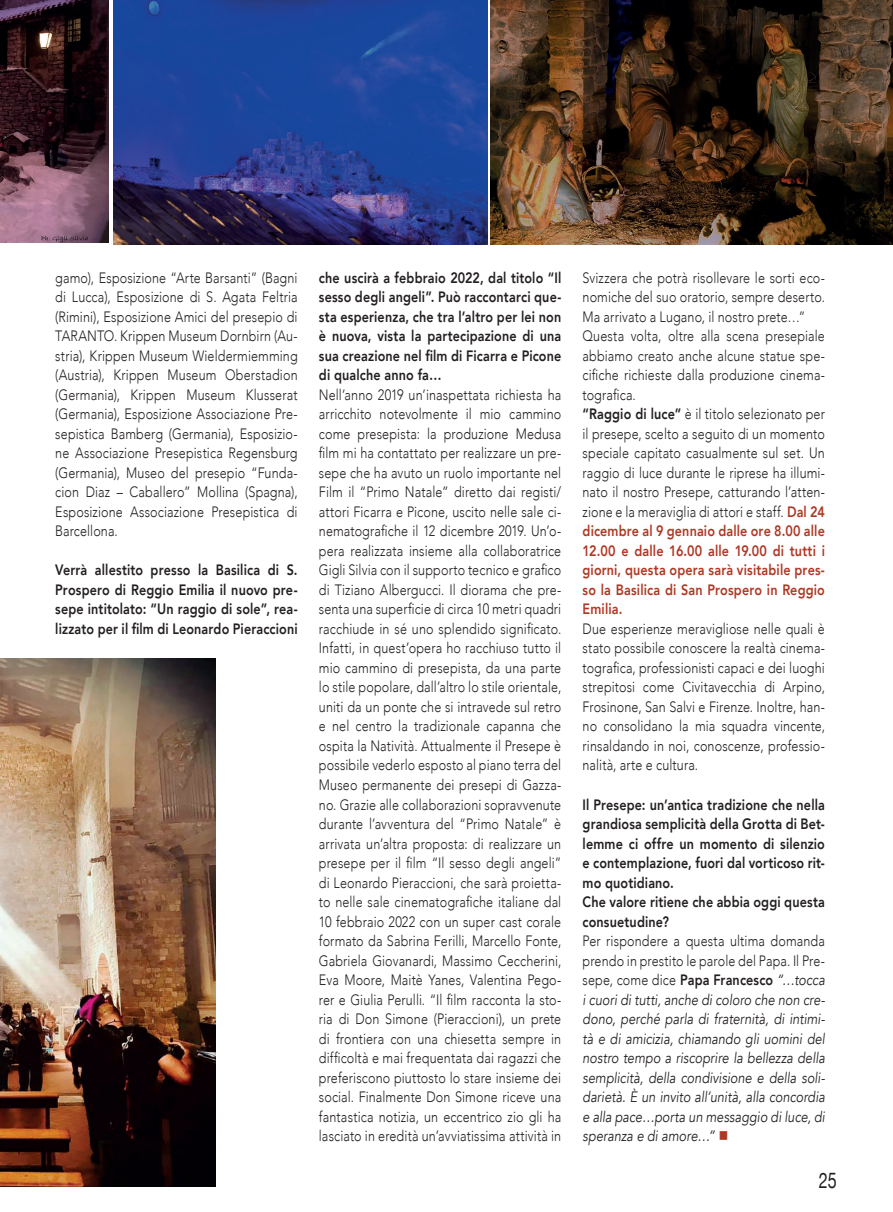
<style>
.page{position:relative;width:893px;height:1212px;background:#fff}
.page>*{position:absolute;margin:0;border:0;box-sizing:border-box;transform-origin:0 0}
.t1{font:21.6px "Helvetica Neue";color:#231f20;scale:.75 1}
.t2{font:300 15px/19.5px "Avenir";letter-spacing:.01em;color:#231f20;text-align:justify;scale:.84 1}
.t3{font:800 15px/19.5px "Avenir";letter-spacing:.01em;color:#231f20;text-align:justify;scale:.84 1}
.t4{font:italic 15px/19.5px "Avenir";letter-spacing:.005em;color:#231f20;text-align:justify;scale:.84 1}
.s1{font-weight:800}
.s2{font-weight:800;color:#af3824}
.s3{font-weight:300;font-style:normal}
.s4{font-weight:800;font-style:normal}
.s5{color:#af3824}
</style>
<div class="page">
<img style="left:0;top:658px;width:216px;height:528px">
<img style="left:0;top:0;width:108px;height:243px">
<img style="left:114px;top:0;width:373px;height:244px">
<img style="left:491px;top:0;width:402px;height:244px">
<p class="t2" style="left:55px;top:268px;width:290px">gamo), Esposizione “Arte Barsanti” (Bagni di Lucca), Esposizione di S. Agata Feltria (Rimini), Esposizione Amici del presepio di TARANTO. Krippen Museum Dornbirn (Au&shy;stria), Krippen Museum Wieldermiemming (Austria), Krippen Museum Oberstadion (Germania), Krippen Museum Klusserat (Germania), Esposizione Associazione Pre&shy;sepistica Bamberg (Germania), Esposizio&shy;ne Associazione Presepistica Regensburg (Germania), Museo del presepio “Funda&shy;cion Diaz – Caballero” Mollina (Spagna), Esposizione Associazione Presepistica di Barcellona.</p>
<p class="t3" style="left:55px;top:560px;width:290px">Verrà allestito presso la Basilica di S.<br>Prospero di Reggio Emilia il nuovo pre&shy;sepe intitolato: “Un raggio di sole”, rea&shy;lizzato per il film di Leonardo Pieraccioni</p>
<p class="t3" style="left:319px;top:268px;width:290px">che uscirà a febbraio 2022, dal titolo “Il sesso degli angeli”. Può raccontarci que&shy;sta esperienza, che tra l’altro per lei non è nuova, vista la partecipazione di una sua creazione nel film di Ficarra e Picone di qualche anno fa…</p>
<p class="t2" style="left:319px;top:385px;width:290px">Nell’anno 2019 un’inaspettata richiesta ha arricchito notevolmente il mio cammino come presepista: la produzione Medusa film mi ha contattato per realizzare un pre&shy;sepe che ha avuto un ruolo importante nel Film il “Primo Natale” diretto dai registi/ attori Ficarra e Picone, uscito nelle sale ci&shy;nematografiche il 12 dicembre 2019. Un’o&shy;pera realizzata insieme alla collaboratrice Gigli Silvia con il supporto tecnico e grafico di Tiziano Albergucci. Il diorama che pre&shy;senta una superficie di circa 10 metri quadri racchiude in sé uno splendido significato.<br>Infatti, in quest’opera ho racchiuso tutto il mio cammino di presepista, da una parte lo stile popolare, dall’altro lo stile orientale, uniti da un ponte che si intravede sul retro e nel centro la tradizionale capanna che ospita la Natività. Attualmente il Presepe è possibile vederlo esposto al piano terra del Museo permanente dei presepi di Gazza&shy;no. Grazie alle collaborazioni sopravvenute durante l’avventura del “Primo Natale” è arrivata un’altra proposta: di realizzare un presepe per il film “Il sesso degli angeli” di Leonardo Pieraccioni, che sarà proietta&shy;to nelle sale cinematografiche italiane dal 10 febbraio 2022 con un super cast corale formato da Sabrina Ferilli, Marcello Fonte, Gabriela Giovanardi, Massimo Ceccherini, Eva Moore, Maitè Yanes, Valentina Pego&shy;rer e Giulia Perulli. “Il film racconta la sto&shy;ria di Don Simone (Pieraccioni), un prete di frontiera con una chiesetta sempre in difficoltà e mai frequentata dai ragazzi che preferiscono piuttosto lo stare insieme dei social. Finalmente Don Simone riceve una fantastica notizia, un eccentrico zio gli ha lasciato in eredità un’avviatissima attività in</p>
<p class="t2" style="left:583px;top:268px;width:290px;text-align:left">Svizzera che potrà risollevare le sorti eco&shy;nomiche del suo oratorio, sempre deserto.<br>Ma arrivato a Lugano, il nostro prete…” Questa volta, oltre alla scena presepiale abbiamo creato anche alcune statue spe&shy;cifiche richieste dalla produzione cinema&shy;tografica.<br><span class="s1">“Raggio di luce”</span> è il titolo selezionato per il presepe, scelto a seguito di un momento speciale capitato casualmente sul set. Un raggio di luce durante le riprese ha illumi&shy;nato il nostro Presepe, catturando l’atten&shy;zione e la meraviglia di attori e staff. <span class="s2">Dal 24 dicembre al 9 gennaio dalle ore 8.00 alle 12.00 e dalle 16.00 alle 19.00 di tutti i giorni, questa opera sarà visitabile pres&shy;so la Basilica di San Prospero in Reggio Emilia.</span></p>
<p class="t2" style="left:583px;top:619px;width:290px">Due esperienze meravigliose nelle quali è stato possibile conoscere la realtà cinema&shy;tografica, professionisti capaci e dei luoghi strepitosi come Civitavecchia di Arpino, Frosinone, San Salvi e Firenze. Inoltre, han&shy;no consolidano la mia squadra vincente, rinsaldando in noi, conoscenze, professio&shy;nalità, arte e cultura.</p>
<p class="t3" style="left:583px;top:794px;width:290px;text-align:left">Il Presepe: un’antica tradizione che nella grandiosa semplicità della Grotta di Bet&shy;lemme ci offre un momento di silenzio e contemplazione, fuori dal vorticoso rit&shy;mo quotidiano.<br>Che valore ritiene che abbia oggi questa consuetudine?</p>
<p class="t4" style="left:583px;top:931px;width:290px"><span class="s3">Per rispondere a questa ultima domanda prendo in prestito le parole del Papa. Il Pre&shy;sepe, come dice</span> <span class="s4">Papa Francesco</span> “…tocca i cuori di tutti, anche di coloro che non cre&shy;dono, perché parla di fraternità, di intimi&shy;tà e di amicizia, chiamando gli uomini del nostro tempo a riscoprire la bellezza della semplicità, della condivisione e della soli&shy;darietà. È un invito all’unità, alla concordia e alla pace…porta un messaggio di luce, di speranza e di amore…” <span class="s5">■</span></p>
<h1 class="t1" style="left:819px;top:1165px;width:26px">25</h1>
</div>
